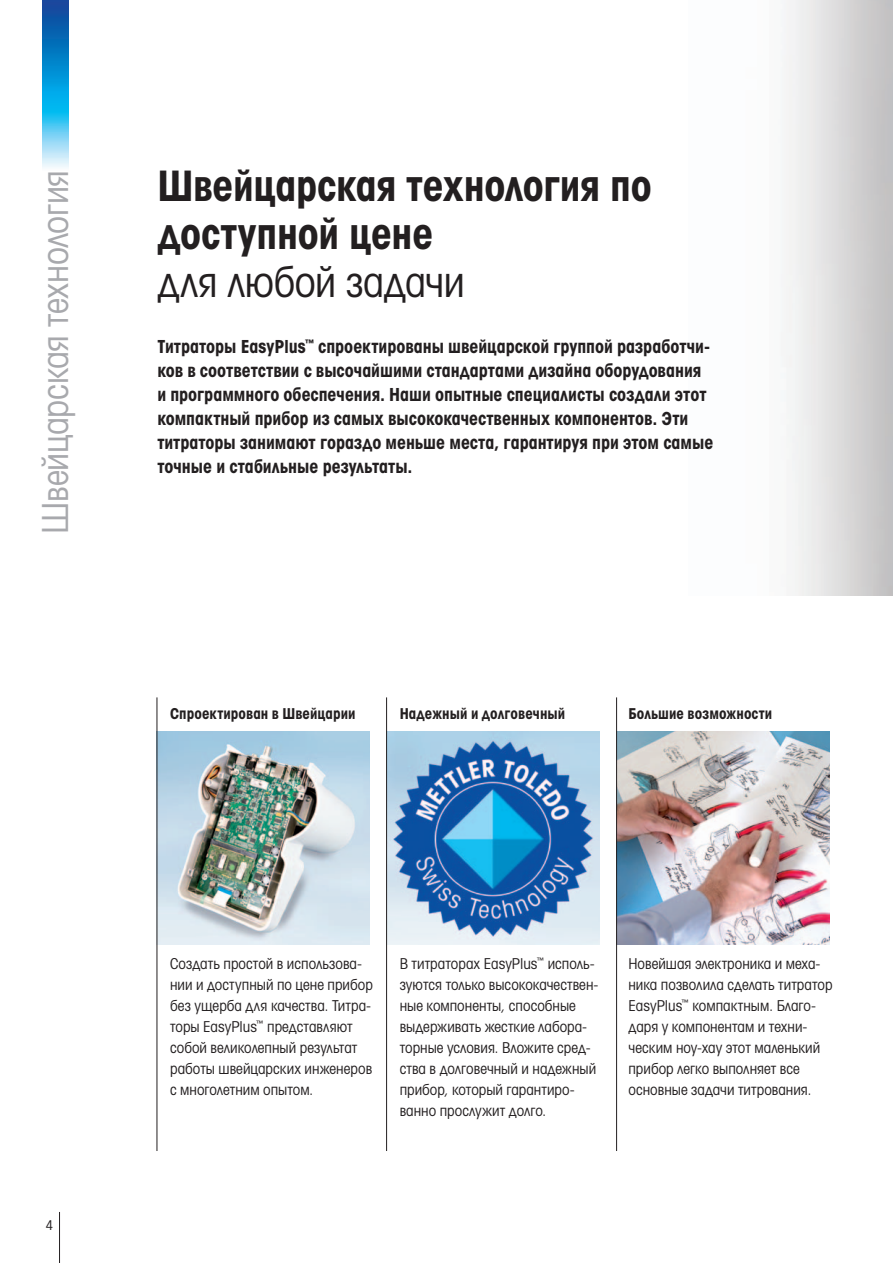
<style>
.page{position:relative;width:893px;height:1263px;background:#fff}
.page>*{position:absolute;margin:0;border:0;box-sizing:border-box;transform-origin:0 0}
.t1{font:42px/48px "Avant Garde Gothic Cd Bd CITC";letter-spacing:-.005em;color:#231f20}
.t2{font:42px "Avant Garde Gothic Cd Bk CITC";letter-spacing:-.01em;color:#231f20}
.t3{font:36px "Avant Garde Gothic Cd Bk CITC";letter-spacing:-.01em;color:#a8a9ad}
.t4{font:18px/24px "Avant Garde Gothic Cd Bd CITC";color:#231f20}
.t5{font:15px/21px "Avant Garde Gothic Cd Bk CITC";color:#231f20}
.t6{font:15px "Avant Garde Gothic Cd Bd CITC";letter-spacing:.005em;color:#231f20}
.t7{font:13.5px "Avant Garde Gothic Cd Bk CITC";color:#231f20}
</style>
<div class="page">
<hr style="left:59px;top:1212px;width:1px;height:51px;background:#231f20">
<img style="left:43px;top:0;width:25px;height:168px">
<img style="left:158px;top:731px;width:212px;height:213px">
<img style="left:387px;top:731px;width:212px;height:213px">
<img style="left:617px;top:731px;width:212px;height:213px">
<hr style="left:157px;top:697px;width:1px;height:454px;background:#231f20">
<hr style="left:386px;top:697px;width:1px;height:454px;background:#231f20">
<hr style="left:616px;top:697px;width:1px;height:454px;background:#231f20">
<h2 class="t3" style="left:35px;top:534px;width:365px;rotate:-90deg">Швейцарская технология</h2>
<h1 class="t1" style="left:157px;top:162px;width:496px">Швейцарская технология по доступной цене</h1>
<h1 class="t2" style="left:157px;top:258px;width:309px">для любой задачи</h1>
<p class="t4" style="left:157px;top:335px;width:557px">Титраторы EasyPlus<sup>™</sup> спроектированы швейцарской группой разработчи&shy;ков в соответствии с высочайшими стандартами дизайна оборудования и программного обеспечения. Наши опытные специалисты создали этот компактный прибор из самых высококачественных компонентов. Эти титраторы занимают гораздо меньше места, гарантируя при этом самые точные и стабильные результаты.</p>
<p class="t6" style="left:170px;top:705px;width:187px">Спроектирован в Швейцарии</p>
<p class="t6" style="left:400px;top:705px;width:167px">Надежный и долговечный</p>
<p class="t6" style="left:628px;top:705px;width:145px">Большие возможности</p>
<p class="t7" style="left:46px;top:1218px;width:9px">4</p>
<p class="t5" style="left:170px;top:953px;width:204px">Создать простой в использова&shy;нии и доступный по цене прибор без ущерба для качества. Титра&shy;торы EasyPlus<sup>™</sup> представляют собой великолепный результат работы швейцарских инженеров с многолетним опытом.</p>
<p class="t5" style="left:400px;top:953px;width:200px">В титраторах EasyPlus<sup>™</sup> исполь&shy;зуются только высококачествен&shy;ные компоненты, способные выдерживать жесткие лабора&shy;торные условия. Вложите сред&shy;ства в долговечный и надежный прибор, который гарантиро&shy;ванно прослужит долго.</p>
<p class="t5" style="left:628px;top:953px;width:206px">Новейшая электроника и меха&shy;ника позволила сделать титратор<br>EasyPlus<sup>™</sup> компактным. Благо&shy;даря у компонентам и техни&shy;ческим ноу-хау этот маленький прибор легко выполняет все основные задачи титрования.</p>
</div>
